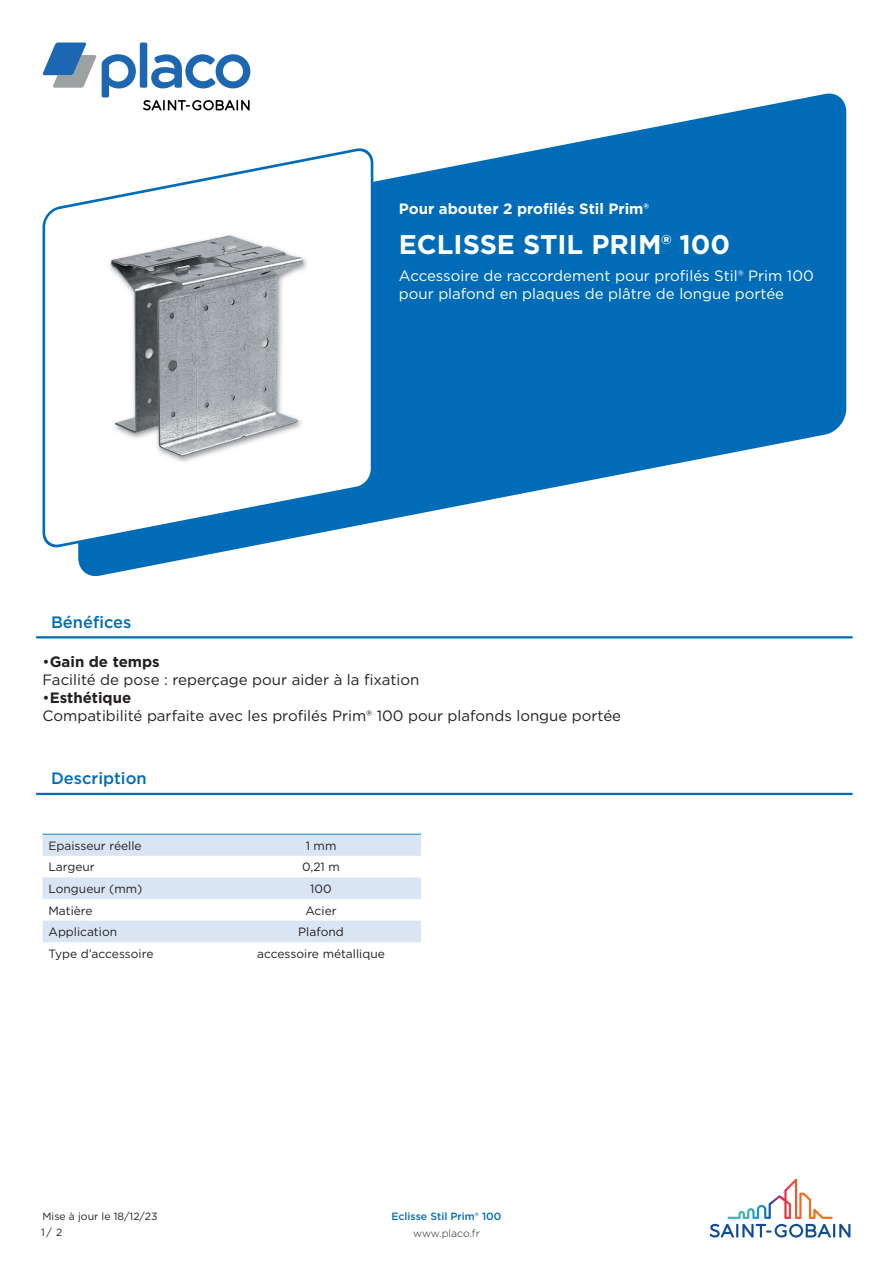
<style>
.page{position:relative;width:893px;height:1263px;background:#fff}
.page>*{position:absolute;margin:0;border:0;box-sizing:border-box;transform-origin:0 0}
.product_name{font:700 27px "Gotham";color:#fff}
.t1{font:500 16.5px "Gotham";color:#006cb7}
.Benefices{font:15px/18px "Gotham";color:#231f20}
.product_description{font:15px/18px "Gotham";color:#fff}
.GFR-Main_earning_tex{font:700 15px "Gotham";color:#fff}
.column_1{font:12px "Gotham";color:#231f20}
.column_2{font:12px "Gotham";color:#231f20}
.t2{font:10.5px/16.6px "Gotham";color:#231f20}
.Product_Name_Master{font:500 10.5px "Gotham";color:#006cb7}
.t3{font:300 10.5px "Gotham";color:#231f20}
.s1{font-weight:700}
</style>
<div class="page">
<div style="left:140px;top:43px;width:7px;height:45px;background:#1d66b2;border-radius:2px"></div>
<svg style="left:42px;top:43px;width:94px;height:47px"></svg>
<svg style="left:151px;top:54px;width:99px;height:34px"></svg>
<svg style="left:710px;top:1179px;width:140px;height:58px"></svg>
<svg style="left:78px;top:90px;width:768px;height:486px;fill:#006cb7"></svg>
<svg style="left:42px;top:144px;width:333px;height:408px"></svg>
<img style="left:103px;top:231px;width:210px;height:233px">
<hr style="left:36px;top:636px;width:817px;height:2px;background:#006cb7">
<hr style="left:36px;top:793px;width:817px;height:2px;background:#006cb7">
<svg style="left:43px;top:835px;width:378px;height:107px"></svg>
<hr style="left:43px;top:834px;width:178px;height:1px;background:#167ec2">
<hr style="left:221px;top:834px;width:200px;height:1px;background:#167ec2">
<p class="GFR-Main_earning_tex" style="left:399px;top:198px;width:252px">Pour abouter 2 profilés Stil Prim®</p>
<p class="product_name" style="left:399px;top:227px;width:333px">ECLISSE STIL PRIM® 100</p>
<p class="product_description" style="left:399px;top:266px;width:416px">Accessoire de raccordement pour profilés Stil® Prim 100 pour plafond en plaques de plâtre de longue portée</p>
<p class="t1" style="left:51px;top:611px;width:82px">Bénéfices</p>
<p class="Benefices" style="left:43px;top:652px;width:378px">•<span class="s1">Gain de temps<br></span>Facilité de pose : reperçage pour aider à la fixation</p>
<p class="Benefices" style="left:43px;top:688px;width:580px">•<span class="s1">Esthétique<br></span>Compatibilité parfaite avec les profilés Prim® 100 pour plafonds longue portée</p>
<p class="t1" style="left:51px;top:768px;width:97px">Description</p>
<p class="column_1" style="left:49px;top:838px;width:95px">Epaisseur réelle</p>
<p class="column_2" style="left:306px;top:838px;width:32px">1 mm</p>
<p class="column_1" style="left:49px;top:859px;width:48px">Largeur</p>
<p class="column_2" style="left:302px;top:859px;width:39px">0,21 m</p>
<p class="column_1" style="left:49px;top:881px;width:95px">Longueur (mm)</p>
<p class="column_2" style="left:310px;top:881px;width:23px">100</p>
<p class="column_1" style="left:49px;top:903px;width:46px">Matière</p>
<p class="column_2" style="left:305px;top:903px;width:33px">Acier</p>
<p class="column_1" style="left:49px;top:924px;width:70px">Application</p>
<p class="column_2" style="left:298px;top:924px;width:47px">Plafond</p>
<p class="column_1" style="left:49px;top:946px;width:106px">Type d’accessoire</p>
<p class="column_2" style="left:257px;top:946px;width:129px">accessoire métallique</p>
<p class="t2" style="left:41px;top:1207px;width:118px">Mise à jour le 18/12/23<br>1/ 2</p>
<p class="Product_Name_Master" style="left:392px;top:1209px;width:111px">Eclisse Stil Prim® 100</p>
<p class="t3" style="left:413px;top:1227px;width:68px">www.placo.fr</p>
</div>
